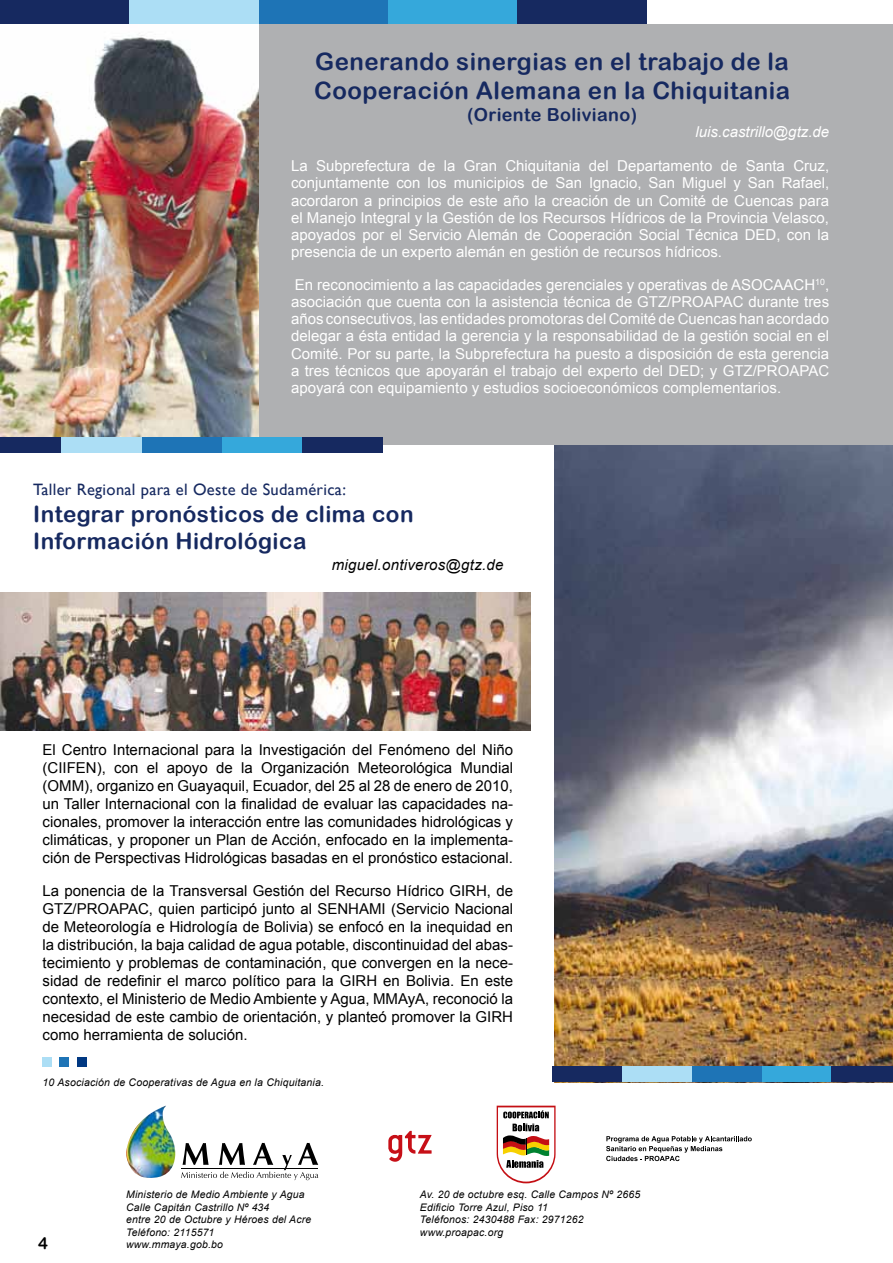
<style>
.page{position:relative;width:893px;height:1263px;background:#fff}
.page>*{position:absolute;margin:0;border:0;box-sizing:border-box;transform-origin:0 0}
.t1{font:24px/28.8px "Arial Rounded MT Bold";letter-spacing:.02em;color:#162960}
.t2{font:22.5px/27px "Arial Rounded MT Bold";letter-spacing:.02em;color:#162960}
.t3{font:18px "Arial Rounded MT Bold";letter-spacing:.02em;color:#162960}
.t4{font:16.5px "Gill Sans";letter-spacing:.02em;color:#162960}
.t5{font:16.5px "Arial Rounded MT Bold";color:#000}
.t6{font:15px/18px "Arial";color:#000;text-align:justify}
.t7{font:15px/17.2px "Arial";color:#fff;text-align:justify}
.t8{font:italic 15px "Arial";letter-spacing:.02em;color:#000}
.t9{font:italic 15px "Arial";color:#fff}
.t10{font:italic 10.5px "Arial";letter-spacing:.02em;color:#000}
.t11{font:italic 10.35px/12.5px "Arial";letter-spacing:.02em;color:#000}
</style>
<div class="page">
<div style="left:0;top:0;width:129px;height:25px;background:#162960"></div>
<div style="left:129px;top:0;width:130px;height:25px;background:#acdef5"></div>
<div style="left:259px;top:0;width:129px;height:25px;background:#1e74b6"></div>
<div style="left:388px;top:0;width:130px;height:25px;background:#35a8db"></div>
<div style="left:518px;top:0;width:129px;height:25px;background:#162960"></div>
<div style="left:0;top:25px;width:893px;height:420px;background:#afb0b2"></div>
<img style="left:0;top:25px;width:259px;height:412px">
<div style="left:0;top:437px;width:62px;height:16px;background:#162960"></div>
<div style="left:62px;top:437px;width:80px;height:16px;background:#acdef5"></div>
<div style="left:142px;top:437px;width:80px;height:16px;background:#1e74b6"></div>
<div style="left:222px;top:437px;width:80px;height:16px;background:#35a8db"></div>
<div style="left:303px;top:437px;width:80px;height:16px;background:#162960"></div>
<img style="left:0;top:592px;width:530px;height:138px">
<img style="left:555px;top:445px;width:338px;height:621px">
<div style="left:77px;top:1057px;width:9px;height:10px;background:#003882"></div>
<div style="left:60px;top:1057px;width:9px;height:10px;background:#1e74b6"></div>
<div style="left:43px;top:1057px;width:9px;height:10px;background:#acdef5"></div>
<svg style="left:181px;top:1143px;width:137px;height:37px"></svg>
<img style="left:126px;top:1106px;width:50px;height:72px">
<svg style="left:497px;top:1106px;width:59px;height:77px"></svg>
<svg style="left:388px;top:1131px;width:44px;height:31px"></svg>
<svg style="left:606px;top:1136px;width:146px;height:25px"></svg>
<div style="left:552px;top:1066px;width:70px;height:16px;background:#162960"></div>
<div style="left:622px;top:1066px;width:70px;height:16px;background:#acdef5"></div>
<div style="left:692px;top:1066px;width:70px;height:16px;background:#1e74b6"></div>
<div style="left:762px;top:1066px;width:70px;height:16px;background:#35a8db"></div>
<div style="left:832px;top:1066px;width:61px;height:16px;background:#162960"></div>
<h1 class="t1" style="left:314px;top:47px;width:477px">Generando sinergias en el trabajo de la<br>Cooperación Alemana en la Chiquitania</h1>
<p class="t3" style="left:467px;top:104px;width:172px">(Oriente Boliviano)</p>
<p class="t9" style="left:696px;top:123px;width:135px">luis.castrillo@gtz.de</p>
<p class="t7" style="left:291px;top:157px;width:540px">La Subprefectura de la Gran Chiquitania del Departamento de Santa Cruz, conjuntamente con los municipios de San Ignacio, San Miguel y San Rafael, acordaron a principios de este año la creación de un Comité de Cuencas para el Manejo Integral y la Gestión de los Recursos Hídricos de la Provincia Velasco, apoyados por el Servicio Alemán de Cooperación Social Técnica DED, con la presencia de un experto alemán en gestión de recursos hídricos.</p>
<p class="t7" style="left:291px;top:276px;width:540px">En reconocimiento a las capacidades gerenciales y operativas de ASOCAACH<sup>10</sup>, asociación que cuenta con la asistencia técnica de GTZ/PROAPAC durante tres años consecutivos, las entidades promotoras del Comité de Cuencas han acordado delegar a ésta entidad la gerencia y la responsabilidad de la gestión social en el Comité. Por su parte, la Subprefectura ha puesto a disposición de esta gerencia a tres técnicos que apoyarán el trabajo del experto del DED; y GTZ/PROAPAC apoyará con equipamiento y estudios socioeconómicos complementarios.</p>
<p class="t4" style="left:33px;top:480px;width:314px">Taller Regional para el Oeste de Sudamérica:</p>
<h2 class="t2" style="left:33px;top:500px;width:382px">I ntegrar pronósticos de clima con<br>I nformación Hidrológica</h2>
<p class="t8" style="left:332px;top:556px;width:173px">miguel.ontiveros@gtz.de</p>
<p class="t6" style="left:43px;top:741px;width:472px">El Centro Internacional para la Investigación del Fenómeno del Niño (CIIFEN), con el apoyo de la Organización Meteorológica Mundial (OMM), organizo en Guayaquil, Ecuador, del 25 al 28 de enero de 2010, un Taller Internacional con la finalidad de evaluar las capacidades na&shy;cionales, promover la interacción entre las comunidades hidrológicas y climáticas, y proponer un Plan de Acción, enfocado en la implementa&shy;ción de Perspectivas Hidrológicas basadas en el pronóstico estacional.</p>
<p class="t6" style="left:43px;top:882px;width:472px">La ponencia de la Transversal Gestión del Recurso Hídrico GIRH, de GTZ/PROAPAC, quien participó junto al SENHAMI (Servicio Nacional de Meteorología e Hidrología de Bolivia) se enfocó en la inequidad en la distribución, la baja calidad de agua potable, discontinuidad del abas&shy;tecimiento y problemas de contaminación, que convergen en la nece&shy;sidad de redefinir el marco político para la GIRH en Bolivia. En este contexto, el Ministerio de Medio Ambiente y Agua, MMAyA, reconoció la necesidad de este cambio de orientación, y planteó promover la GIRH como herramienta de solución.</p>
<p class="t10" style="left:43px;top:1076px;width:283px">10 Asociación de Cooperativas de Agua en la Chiquitania.</p>
<p class="t5" style="left:38px;top:1233px;width:11px">4</p>
<p class="t11" style="left:126px;top:1188px;width:187px">Ministerio de Medio Ambiente y Agua<br>Calle Capitán Castrillo Nº 434<br>entre 20 de Octubre y Héroes del Acre<br>Teléfono: 2115571 www.mmaya.gob.bo</p>
<p class="t11" style="left:420px;top:1188px;width:222px">Av. 20 de octubre esq. Calle Campos Nº 2665<br>Edificio Torre Azul, Piso 11<br>Teléfonos: 2430488 Fax: 2971262 www.proapac.org</p>
</div>
